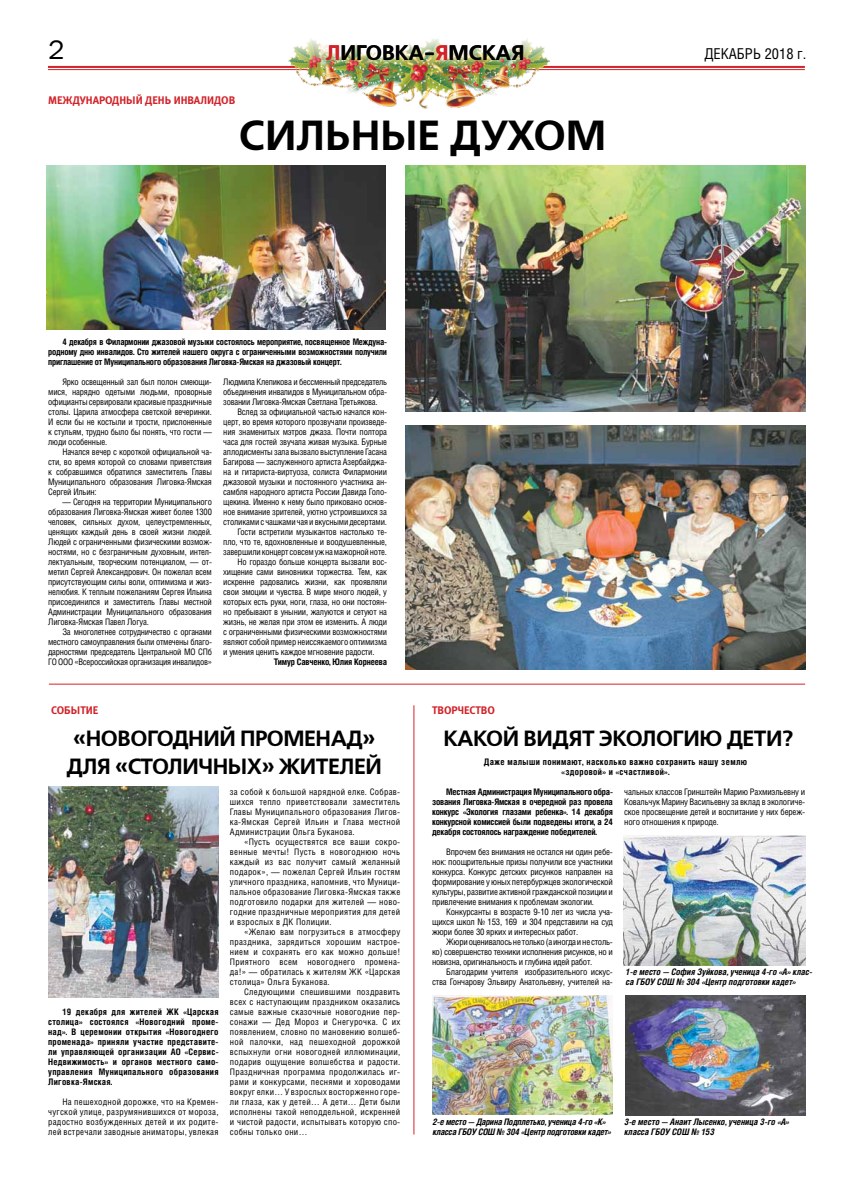
<style>
.page{position:relative;width:842px;height:1191px;background:#fff}
.page>*{position:absolute;margin:0;border:0;box-sizing:border-box;transform-origin:0 0}
.t1{font:42px "Free Set Demi C";color:#000}
.t2{font:27px "Franklin Gothic Book C";color:#000}
.t3{font:22px/28px "Free Set Demi C";letter-spacing:-.02em;color:#000;text-align:center}
.t4{font:21px "Free Set Demi C";color:#000}
.t5{font:15px "Helios Cond C";color:#000}
.t6{font:11px "Meta Bold C";color:#d2232a}
.t7{font:9px/10px "Helios Cond C";letter-spacing:-.02em;color:#000;text-align:justify}
.t8{font:700 9px/10px "Helios Cond C";letter-spacing:-.02em;color:#000;text-align:justify}
.t9{font:italic 700 9px/10px "Helios Cond C";color:#000}
.t10{font:italic 700 9px/10px "Helios Cond C";letter-spacing:-.02em;color:#000}
.t11{font:700 9px/10px "Helios Cond C";letter-spacing:.04em;color:#000;text-align:center}
.s1{color:#d2232a}
</style>
<div class="page">
<hr style="left:48px;top:66px;width:757px;height:2px;background:#d2232a">
<hr style="left:48px;top:69px;width:757px;height:1px;background:#d2232a">
<hr style="left:49px;top:684px;width:756px;height:1px;background:#d2232a">
<hr style="left:414px;top:705px;width:1px;height:429px;background:#d2232a">
<img style="left:624px;top:835px;width:181px;height:130px">
<img style="left:625px;top:995px;width:180px;height:120px">
<img style="left:48px;top:786px;width:170px;height:211px">
<img style="left:289px;top:38px;width:260px;height:70px">
<img style="left:432px;top:995px;width:180px;height:119px">
<img style="left:405px;top:425px;width:400px;height:245px">
<img style="left:46px;top:165px;width:340px;height:164px">
<img style="left:405px;top:165px;width:400px;height:246px">
<h2 class="t2" style="left:48px;top:35px;width:18px">2</h2>
<h3 class="t4" style="left:408px;top:41px;width:17px">а</h3>
<h3 class="t4" style="left:495px;top:41px;width:17px">а</h3>
<h3 class="t5" style="left:704px;top:45px;width:103px">ДЕКАБРЬ 2018 г.</h3>
<h3 class="t4" style="left:326px;top:41px;width:200px"><span class="s1">Л</span>иговка-<span class="s1">Я</span>мская</h3>
<p class="t6" style="left:48px;top:93px;width:189px">Международный День инвалидов</p>
<h1 class="t1" style="left:239px;top:111px;width:369px">Сильные духом</h1>
<p class="t8" style="left:48px;top:337px;width:340px;text-indent:14px">4 декабря в Филармонии джазовой музыки состоялось мероприятие, посвященное Междуна&shy;родному дню инвалидов. Сто жителей нашего округа с ограниченными возможностями получили приглашение от Муниципального образования Лиговка-Ямская на джазовый концерт.</p>
<p class="t7" style="left:48px;top:377px;width:165px;text-indent:14px">Ярко освещенный зал был полон смеющи&shy;мися, нарядно одетыми людьми, проворные официанты сервировали красивые праздничные столы. Царила атмосфера светской вечеринки.<br>И если бы не костыли и трости, прислоненные к стульям, трудно было бы понять, что гости — люди особенные.</p>
<p class="t7" style="left:48px;top:447px;width:165px;text-indent:14px">Начался вечер с короткой официальной ча&shy;сти, во время которой со словами приветствия к собравшимся обратился заместитель Главы Муниципального образования Лиговка-Ямская Сергей Ильин:</p>
<p class="t7" style="left:48px;top:497px;width:165px;text-indent:14px">— Сегодня на территории Муниципального образования Лиговка-Ямская живет более 1300 человек, сильных духом, целеустремленных, ценящих каждый день в своей жизни людей.<br>Людей с ограниченными физическими возмож&shy;ностями, но с безграничным духовным, интел&shy;лектуальным, творческим потенциалом, — от&shy;метил Сергей Александрович. Он пожелал всем присутствующим силы воли, оптимизма и жиз&shy;нелюбия. К теплым пожеланиям Сергея Ильина присоединился и заместитель Главы местной Администрации Муниципального образования Лиговка-Ямская Павел Логуа.</p>
<p class="t7" style="left:48px;top:627px;width:165px;text-indent:14px">За многолетнее сотрудничество с органами местного самоуправления были отмечены благо&shy;дарностями председатель Центральной МО СПб ГО ООО «Всероссийская организация инвалидов»</p>
<p class="t7" style="left:223px;top:377px;width:165px">Людмила Клепикова и бессменный председатель объединения инвалидов в Муниципальном обра&shy;зовании Лиговка-Ямская Светлана Третьякова.</p>
<p class="t7" style="left:237px;top:407px;width:151px">Вслед за официальной частью начался кон-</p>
<p class="t7" style="left:223px;top:417px;width:165px">церт, во время которого прозвучали произведе-</p>
<p class="t7" style="left:223px;top:427px;width:165px">ния знаменитых мэтров джаза. Почти полтора</p>
<p class="t7" style="left:223px;top:437px;width:165px">часа для гостей звучала живая музыка. Бурные</p>
<p class="t7" style="left:223px;top:447px;width:165px">аплодисменты зала вызвало выступление Гасана</p>
<p class="t7" style="left:223px;top:457px;width:165px">Багирова — заслуженного артиста Азербайджа-</p>
<p class="t7" style="left:223px;top:467px;width:165px">на и гитариста-виртуоза, солиста Филармонии</p>
<p class="t7" style="left:223px;top:477px;width:165px">джазовой музыки и постоянного участника ан-</p>
<p class="t7" style="left:223px;top:487px;width:165px">самбля народного артиста России Давида Голо-</p>
<p class="t7" style="left:223px;top:497px;width:165px">щекина. Именно к нему было приковано основ-</p>
<p class="t7" style="left:223px;top:507px;width:165px">ное внимание зрителей, уютно устроившихся за</p>
<p class="t7" style="left:223px;top:517px;width:165px">столиками с чашками чая и вкусными десертами.</p>
<p class="t7" style="left:237px;top:527px;width:151px">Гости встретили музыкантов настолько те-</p>
<p class="t7" style="left:223px;top:537px;width:165px">пло, что те, вдохновленные и воодушевленные,</p>
<p class="t7" style="left:223px;top:547px;width:165px">завершили концерт совсем уж на мажорной ноте.</p>
<p class="t7" style="left:237px;top:557px;width:151px">Но гораздо больше концерта вызвали вос-</p>
<p class="t7" style="left:223px;top:567px;width:165px">хищение сами виновники торжества. Тем, как</p>
<p class="t7" style="left:223px;top:577px;width:165px">искренне радовались жизни, как проявляли</p>
<p class="t7" style="left:223px;top:587px;width:165px">свои эмоции и чувства. В мире много людей, у</p>
<p class="t7" style="left:223px;top:597px;width:165px">которых есть руки, ноги, глаза, но они постоян-</p>
<p class="t7" style="left:223px;top:607px;width:165px">но пребывают в унынии, жалуются и сетуют на</p>
<p class="t7" style="left:223px;top:617px;width:165px">жизнь, не желая при этом ее изменить. А люди</p>
<p class="t7" style="left:223px;top:627px;width:165px">с ограниченными физическими возможностями</p>
<p class="t7" style="left:223px;top:637px;width:165px">являют собой пример неиссякаемого оптимизма</p>
<p class="t7" style="left:223px;top:647px;width:153px">и умения ценить каждое мгновение радости.</p>
<p class="t8" style="left:274px;top:657px;width:115px">Тимур Савченко, Юлия Корнеева</p>
<p class="t6" style="left:51px;top:703px;width:49px">событие</p>
<p class="t6" style="left:432px;top:703px;width:64px">творчество</p>
<h3 class="t3" style="left:67px;top:725px;width:317px">«Новогодний променад» для «столичных» жителей</h3>
<h3 class="t3" style="left:443px;top:725px;width:352px">Какой видят экологию дети?</h3>
<p class="t11" style="left:484px;top:757px;width:265px">Даже малыши понимают, насколько важно сохранить нашу землю «здоровой» и «счастливой».</p>
<p class="t8" style="left:48px;top:1007px;width:172px;text-indent:14px">19 декабря для жителей ЖК «Царская столица» состоялся «Новогодний проме&shy;над». В церемонии открытия «Новогоднего променада» приняли участие представите&shy;ли управляющей организации АО «Сервис-Недвижимость» и органов местного само&shy;управления Муниципального образования Лиговка-Ямская.</p>
<p class="t7" style="left:48px;top:1097px;width:172px;text-indent:14px">На пешеходной дорожке, что на Кремен&shy;чугской улице, разрумянившихся от мороза, радостно возбужденных детей и их родите&shy;лей встречали заводные аниматоры, увлекая</p>
<p class="t7" style="left:230px;top:787px;width:172px">за собой к большой нарядной елке. Собрав&shy;шихся тепло приветствовали заместитель Главы Муниципального образования Лигов&shy;ка-Ямская Сергей Ильин и Глава местной Администрации Ольга Буканова.</p>
<p class="t7" style="left:230px;top:837px;width:172px;text-indent:14px">«Пусть осуществятся все ваши сокро&shy;венные мечты! Пусть в новогоднюю ночь каждый из вас получит самый желанный подарок», — пожелал Сергей Ильин гостям уличного праздника, напомнив, что Муници&shy;пальное образование Лиговка-Ямская также подготовило подарки для жителей — ново&shy;годние праздничные мероприятия для детей и взрослых в ДК Полиции.</p>
<p class="t7" style="left:230px;top:927px;width:172px;text-indent:14px">«Желаю вам погрузиться в атмосферу праздника, зарядиться хорошим настрое&shy;нием и сохранять его как можно дольше!<br>Приятного всем новогоднего промена&shy;да!» — обратилась к жителям ЖК «Царская столица» Ольга Буканова.</p>
<p class="t7" style="left:230px;top:987px;width:172px;text-indent:14px">Следующими спешившими поздравить всех с наступающим праздником оказались самые важные сказочные новогодние пер&shy;сонажи — Дед Мороз и Снегурочка. С их появлением, словно по мановению волшеб&shy;ной палочки, над пешеходной дорожкой вспыхнули огни новогодней иллюминации, подарив ощущение волшебства и радости.<br>Праздничная программа продолжилась иг&shy;рами и конкурсами, песнями и хороводами вокруг елки… У взрослых восторженно горе&shy;ли глаза, как у детей… А дети… Дети были исполнены такой неподдельной, искренней и чистой радости, испытывать которую спо&shy;собны только они…</p>
<p class="t8" style="left:432px;top:787px;width:182px;text-indent:14px">Местная Администрация Муниципального обра&shy;зования Лиговка-Ямская в очередной раз провела конкурс «Экология глазами ребенка». 14 декабря конкурсной комиссией были подведены итоги, а 24 декабря состоялось награждение победителей.</p>
<p class="t7" style="left:432px;top:847px;width:182px;text-indent:14px">Впрочем без внимания не остался ни один ребе&shy;нок: поощрительные призы получили все участники конкурса. Конкурс детских рисунков направлен на формирование у юных петербуржцев экологической культуры, развитие активной гражданской позиции и привлечение внимания к проблемам экологии.</p>
<p class="t7" style="left:432px;top:907px;width:182px;text-indent:14px">Конкурсанты в возрасте 9-10 лет из числа уча&shy;щихся школ № 153, 169 и 304 представили на суд жюри более 30 ярких и интересных работ.</p>
<p class="t7" style="left:432px;top:937px;width:182px;text-indent:14px">Жюри оценивалось не только (а иногда и не столь&shy;ко) совершенство техники исполнения рисунков, но и новизна, оригинальность и глубина идей работ.</p>
<p class="t7" style="left:432px;top:967px;width:182px;text-align:right">Благодарим учителя изобразительного искус&shy;ства Гончарову Эльвиру Анатольевну, учителей на-</p>
<p class="t7" style="left:624px;top:787px;width:182px">чальных классов Гринштейн Марию Рахмиэльевну и Ковальчук Марину Васильевну за вклад в экологиче&shy;ское просвещение детей и воспитание у них береж&shy;ного отношения к природе.</p>
<p class="t9" style="left:626px;top:966px;width:188px">1-е место — София Зуйкова, ученица 4-го «А» клас&shy;са ГБОУ СОШ № 304 «Центр подготовки кадет»</p>
<p class="t10" style="left:433px;top:1116px;width:180px">2-е место — Дарина Подплетько, ученица 4-го «К» класса ГБОУ СОШ № 304 «Центр подготовки кадет»</p>
<p class="t9" style="left:624px;top:1116px;width:166px">3-е место — Анаит Лысенко, ученица 3-го «А» класса ГБОУ СОШ № 153</p>
</div>
